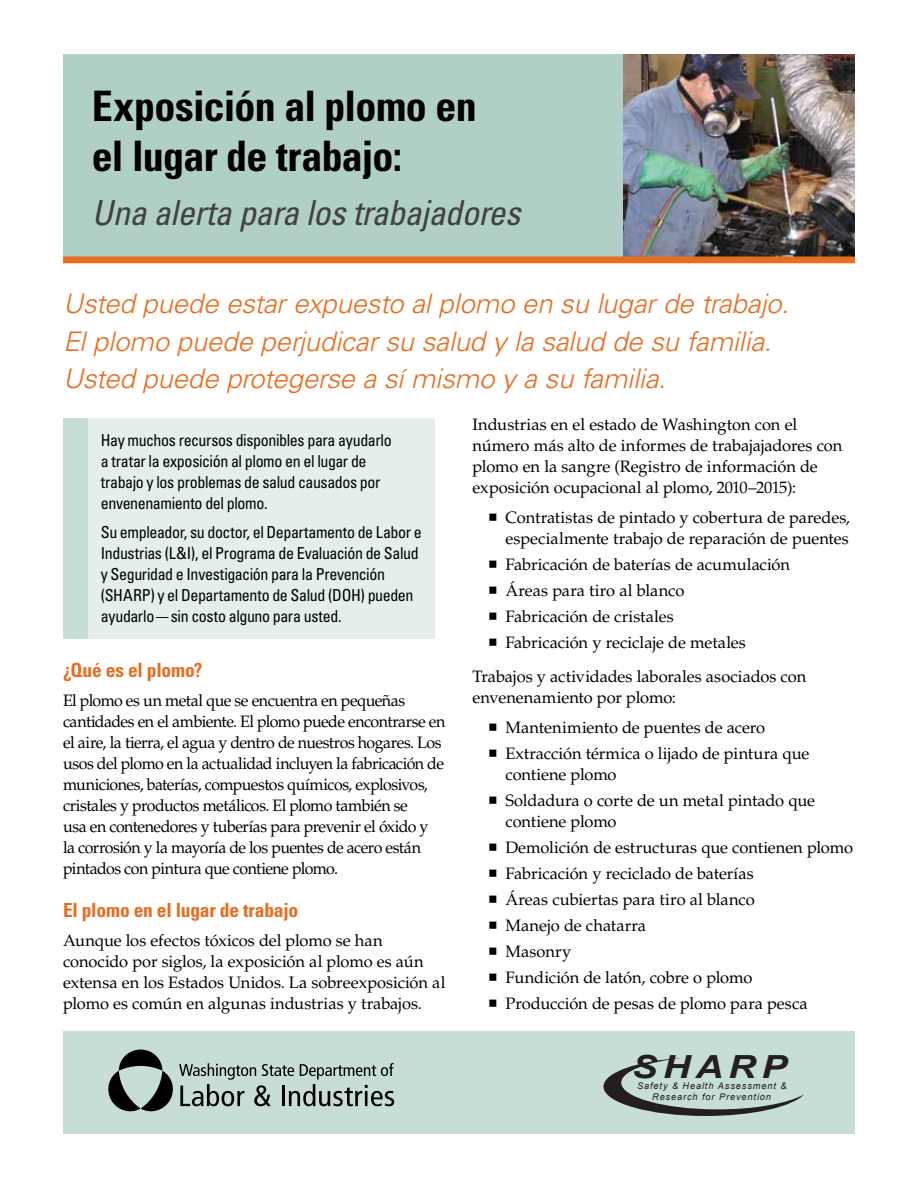
<style>
.page{position:relative;width:918px;height:1188px;background:#fff}
.page>*{position:absolute;margin:0;border:0;box-sizing:border-box;transform-origin:0 0}
.t1{font:700 condensed 42px/50.4px "Univers LT Std";letter-spacing:-.015em;color:#000}
.t2{font:italic condensed 34.5px "Univers LT Std";letter-spacing:-.015em;color:#414042}
.t3{font:italic 700 31.8px "Arial";letter-spacing:.135em;color:#231f20;scale:1.21 1}
.t4{font:italic 300 27px/37.5px "Univers LT Std";letter-spacing:-.01em;color:#e86d1f}
.t5{font:700 condensed 19.5px "Univers LT Std";letter-spacing:-.01em;color:#e86d1f}
.t6{font:16.5px/26px "Palatino LT Std";letter-spacing:-.015em;color:#000}
.t7{font:16.5px/21px "Palatino LT Std";letter-spacing:-.035em;color:#000}
.t8{font:condensed 16.5px/21px "Univers LT Std";letter-spacing:-.025em;color:#000}
.t9{font:italic 9.15px/10.9px "Arial";letter-spacing:.095em;color:#231f20;text-align:center}
</style>
<div class="page">
<div style="left:63px;top:1031px;width:792px;height:103px;background:#c7ddd7"></div>
<div style="left:63px;top:54px;width:561px;height:202px;background:#b0cfc7"></div>
<img style="left:624px;top:54px;width:231px;height:202px">
<div style="left:63px;top:256px;width:792px;height:7px;background:#e86d1f"></div>
<svg style="left:108px;top:1050px;width:286px;height:61px"></svg>
<svg style="left:603px;top:1058px;width:201px;height:58px"></svg>
<div style="left:87px;top:418px;width:348px;height:220px;background:#e4eeeb"></div>
<div style="left:63px;top:418px;width:24px;height:220px;background:#c7ddd7"></div>
<h1 class="t1" style="left:92px;top:81px;width:386px">Exposición al plomo en el lugar de trabajo:</h1>
<h2 class="t2" style="left:92px;top:190px;width:430px">Una alerta para los trabajadores</h2>
<h3 class="t4" style="left:63px;top:285px;width:727px">Usted puede estar expuesto al plomo en su lugar de trabajo.<br>El plomo puede perjudicar su salud y la salud de su familia.<br>Usted puede protegerse a sí mismo y a su familia.</h3>
<p class="t8" style="left:101px;top:430px;width:292px">Hay muchos recursos disponibles para ayudarlo a tratar la exposición al plomo en el lugar de trabajo y los problemas de salud causados por envenenamiento del plomo.</p>
<p class="t8" style="left:101px;top:521px;width:322px">Su empleador, su doctor, el Departamento de Labor e Industrias (L&amp;I), el Programa de Evaluación de Salud y Seguridad e Investigación para la Prevención (SHARP) y el Departamento de Salud (DOH) pueden ayudarlo — sin costo alguno para usted.</p>
<p class="t5" style="left:63px;top:658px;width:141px">¿Qué es el plomo?</p>
<p class="t7" style="left:63px;top:690px;width:384px">El plomo es un metal que se encuentra en pequeñas cantidades en el ambiente. El plomo puede encontrarse en el aire, la tierra, el agua y dentro de nuestros hogares. Los usos del plomo en la actualidad incluyen la fabricación de municiones, baterías, compuestos químicos, explosivos, cristales y productos metálicos. El plomo también se<br>usa en contenedores y tuberías para prevenir el óxido y<br>la corrosión y la mayoría de los puentes de acero están pintados con pintura que contiene plomo.</p>
<p class="t5" style="left:63px;top:898px;width:237px">El plomo en el lugar de trabajo</p>
<p class="t6" style="left:63px;top:930px;width:384px;line-height:21px">Aunque los efectos tóxicos del plomo se han conocido por siglos, la exposición al plomo es aún extensa en los Estados Unidos. La sobreexposición al plomo es común en algunas industrias y trabajos.</p>
<p class="t6" style="left:472px;top:414px;width:371px;line-height:21px">Industrias en el estado de Washington con el número más alto de informes de trabajajadores con plomo en la sangre (Registro de información de exposición ocupacional al plomo, 2010–2015):</p>
<p class="t6" style="left:506px;top:507px;width:346px;line-height:21px">Contratistas de pintado y cobertura de paredes, especialmente trabajo de reparación de puentes</p>
<p class="t6" style="left:506px;top:552px;width:286px">Fabricación de baterías de acumulación<br>Áreas para tiro al blanco<br>Fabricación de cristales<br>Fabricación y reciclaje de metales</p>
<p class="t6" style="left:472px;top:666px;width:335px;line-height:21px">Trabajos y actividades laborales asociados con envenenamiento por plomo:</p>
<p class="t6" style="left:506px;top:715px;width:305px">Mantenimiento de puentes de acero<br>Extracción térmica o lijado de pintura que</p>
<p class="t6" style="left:506px;top:762px;width:311px">contiene plomo<br>Soldadura o corte de un metal pintado que</p>
<p class="t6" style="left:506px;top:809px;width:349px">contiene plomo<br>Demolición de estructuras que contienen plomo<br>Fabricación y reciclado de baterías<br>Áreas cubiertas para tiro al blanco<br>Manejo de chatarra<br>Masonry<br>Fundición de latón, cobre o plomo<br>Producción de pesas de plomo para pesca</p>
<h3 class="t3" style="left:632px;top:1047px;width:130px">SHARP</h3>
<p class="t9" style="left:637px;top:1081px;width:151px">Safety &amp; Health Assessment &amp;<br>Research for Prevention</p>
</div>
